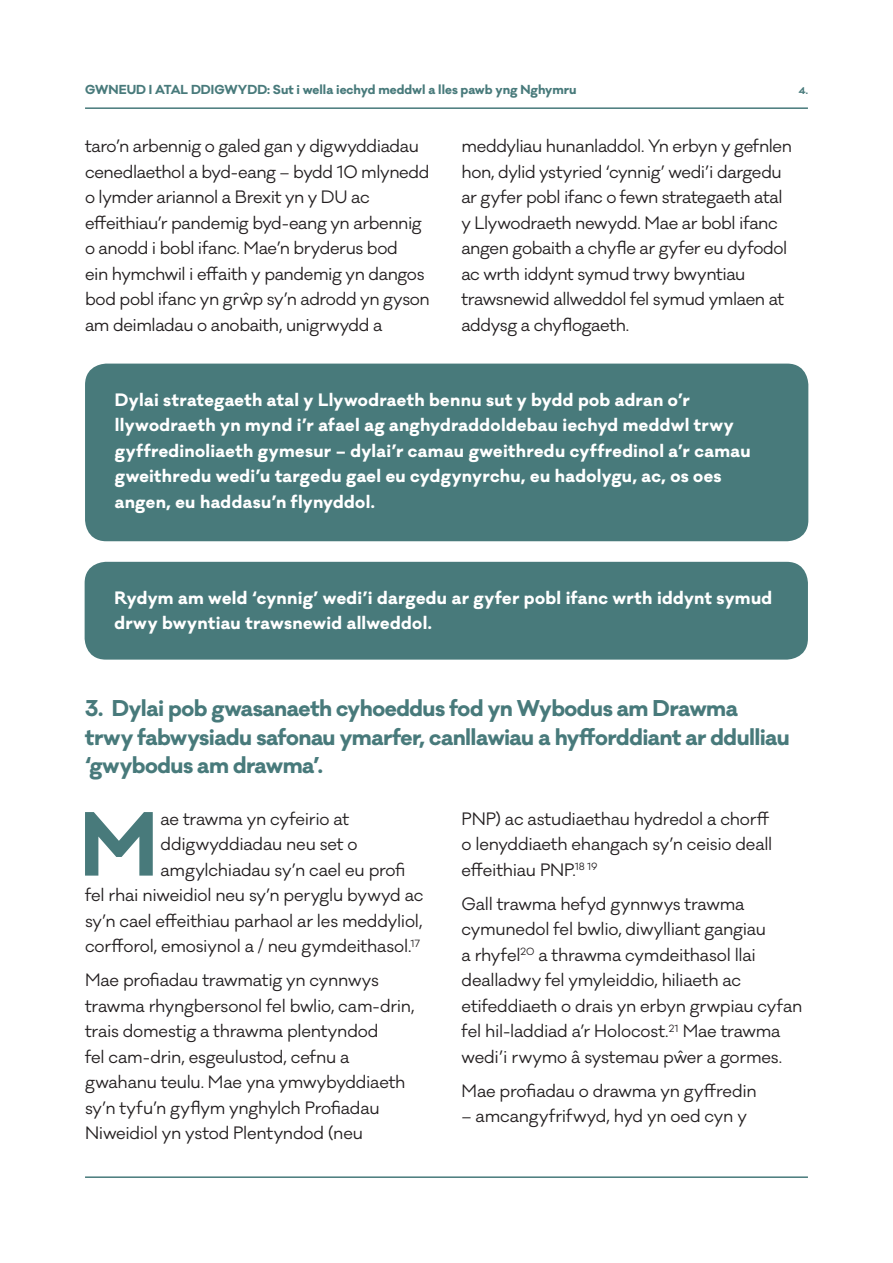
<style>
.page{position:relative;width:893px;height:1263px;background:#fff}
.page>*{position:absolute;margin:0;border:0;box-sizing:border-box;transform-origin:0 0}
.t1{font:700 83.55px "Galano Classic";color:#487a7b}
.t2{font:700 21px/28.5px "Galano Classic";letter-spacing:-.025em;color:#487a7b}
.t3{font:16.5px/25.5px "Galano Classic";letter-spacing:-.02em;color:#231f20}
.t4{font:700 16.5px/25.5px "Galano Classic";letter-spacing:.02em;color:#fff}
.t5{font:700 12px "Galano Classic";color:#487a7b}
.t6{font:700 9px "Galano Classic";color:#487a7b}
</style>
<div class="page">
<hr style="left:85px;top:107px;width:723px;height:2px;background:#487a7b">
<hr style="left:85px;top:1176px;width:723px;height:2px;background:#487a7b">
<div style="left:85px;top:364px;width:723px;height:177px;background:#487a7b;border-radius:21px"></div>
<div style="left:85px;top:562px;width:723px;height:98px;background:#487a7b;border-radius:21px"></div>
<p class="t5" style="left:85px;top:81px;width:493px">GWNEUD I ATAL DDIGWYDD: Sut i wella iechyd meddwl a lles pawb yng Nghymru</p>
<p class="t6" style="left:799px;top:85px;width:11px">4.</p>
<p class="t3" style="left:85px;top:133px;width:346px">taro’n arbennig o galed gan y digwyddiadau cenedlaethol a byd-eang – bydd 10 mlynedd o lymder ariannol a Brexit yn y DU ac effeithiau’r pandemig byd-eang yn arbennig o anodd i bobl ifanc. Mae’n bryderus bod<br>ein hymchwil i effaith y pandemig yn dangos bod pobl ifanc yn grŵp sy’n adrodd yn gyson am deimladau o anobaith, unigrwydd a</p>
<p class="t3" style="left:461px;top:133px;width:332px">meddyliau hunanladdol. Yn erbyn y gefnlen hon, dylid ystyried ‘cynnig’ wedi’i dargedu ar gyfer pobl ifanc o fewn strategaeth atal y Llywodraeth newydd. Mae ar bobl ifanc angen gobaith a chyfle ar gyfer eu dyfodol ac wrth iddynt symud trwy bwyntiau trawsnewid allweddol fel symud ymlaen at addysg a chyflogaeth.</p>
<p class="t4" style="left:115px;top:387px;width:637px">Dylai strategaeth atal y Llywodraeth bennu sut y bydd pob adran o’r llywodraeth yn mynd i’r afael ag anghydraddoldebau iechyd meddwl trwy gyffredinoliaeth gymesur – dylai’r camau gweithredu cyffredinol a’r camau gweithredu wedi’u targedu gael eu cydgynyrchu, eu hadolygu, ac, os oes angen, eu haddasu’n flynyddol.</p>
<p class="t4" style="left:114px;top:585px;width:659px">Rydym am weld ‘cynnig’ wedi’i dargedu ar gyfer pobl ifanc wrth iddynt symud drwy bwyntiau trawsnewid allweddol.</p>
<p class="t2" style="left:85px;top:694px;width:706px">3. Dylai pob gwasanaeth cyhoeddus fod yn Wybodus am Drawma trwy fabwysiadu safonau ymarfer, canllawiau a hyfforddiant ar ddulliau ‘gwybodus am drawma’.</p>
<h1 class="t1" style="left:80px;top:788px;width:80px">M</h1>
<p class="t3" style="left:161px;top:806px;width:190px">ae trawma yn cyfeirio at</p>
<p class="t3" style="left:462px;top:806px;width:312px">PNP) ac astudiaethau hydredol a chorff o lenyddiaeth ehangach sy’n ceisio deall effeithiau PNP.<sup>18</sup> <sup>19</sup></p>
<p class="t3" style="left:462px;top:891px;width:342px">Gall trawma hefyd gynnwys trawma cymunedol fel bwlio, diwylliant gangiau<br>a rhyfel<sup>20</sup> a thrawma cymdeithasol llai dealladwy fel ymyleiddio, hiliaeth ac etifeddiaeth o drais yn erbyn grwpiau cyfan fel hil-laddiad a’r Holocost.<sup>21</sup> Mae trawma wedi’i rwymo â systemau pŵer a gormes.</p>
<p class="t3" style="left:462px;top:1078px;width:297px">Mae profiadau o drawma yn gyffredin</p>
<p class="t3" style="left:462px;top:1103px;width:287px">– amcangyfrifwyd, hyd yn oed cyn y</p>
<p class="t3" style="left:161px;top:831px;width:198px">ddigwyddiadau neu set o</p>
<p class="t3" style="left:161px;top:857px;width:246px">amgylchiadau sy’n cael eu profi</p>
<p class="t3" style="left:85px;top:882px;width:340px">fel rhai niweidiol neu sy’n peryglu bywyd ac</p>
<p class="t3" style="left:85px;top:908px;width:339px">sy’n cael effeithiau parhaol ar les meddyliol,</p>
<p class="t3" style="left:85px;top:933px;width:337px">corfforol, emosiynol a / neu gymdeithasol.<sup>17</sup></p>
<p class="t3" style="left:85px;top:967px;width:331px">Mae profiadau trawmatig yn cynnwys trawma rhyngbersonol fel bwlio, cam-drin, trais domestig a thrawma plentyndod<br>fel cam-drin, esgeulustod, cefnu a gwahanu teulu. Mae yna ymwybyddiaeth sy’n tyfu’n gyflym ynghylch Profiadau Niweidiol yn ystod Plentyndod (neu</p>
</div>
